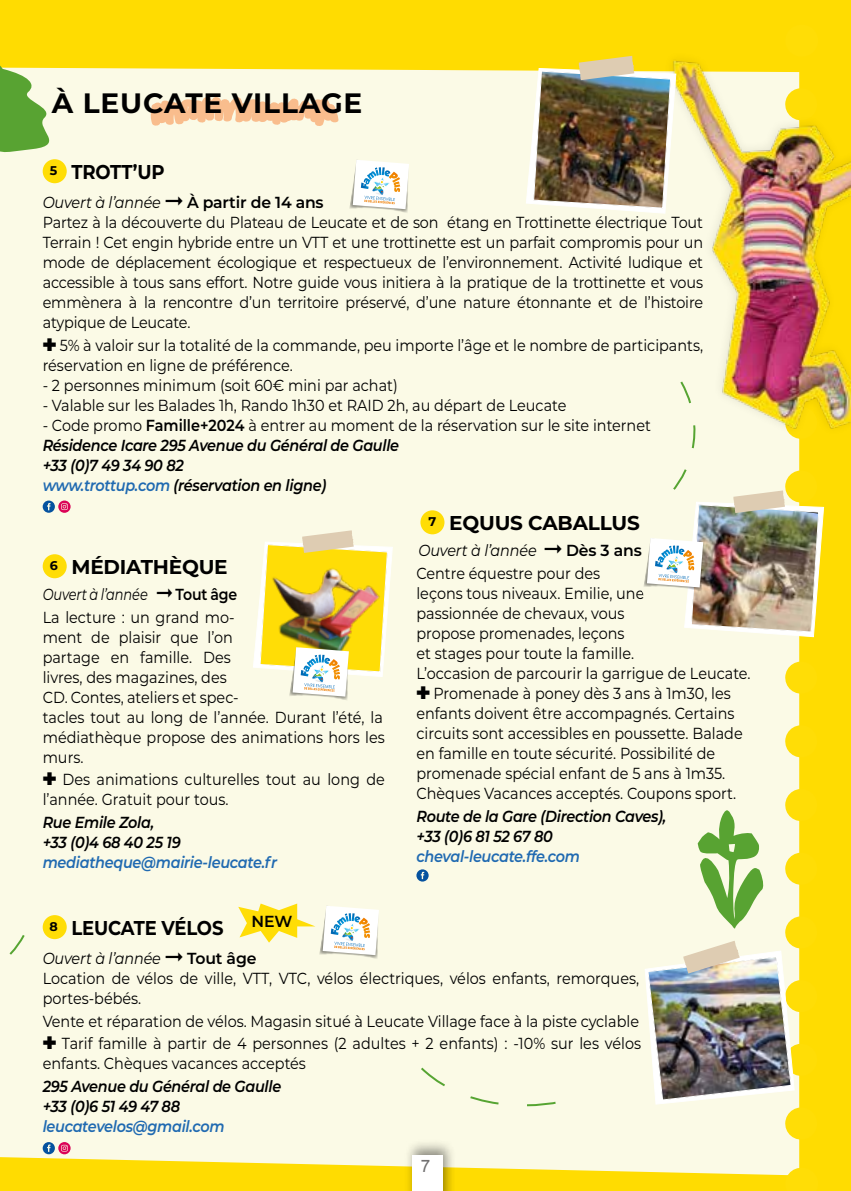
<style>
.page{position:relative;width:851px;height:1191px;background:#fff}
.page>*{position:absolute;margin:0;border:0;box-sizing:border-box;transform-origin:0 0}
.t1{font:700 28px "Montserrat";letter-spacing:.03em;color:#000}
.t2{font:700 20px "Montserrat";letter-spacing:-.01em;color:#000}
.t3{font:700 20px "Montserrat";letter-spacing:-.01em;color:#000;scale:.9 1}
.t4{font:17.2px "Arial";color:#706f6f}
.t5{font:16px/20px "Montserrat";color:#000;scale:.9 1}
.t6{font:italic 600 16px/20px "Montserrat";letter-spacing:-.02em;color:#000;scale:.9 1}
.t7{font:italic 600 16px "Montserrat";letter-spacing:-.02em;color:#206ab1;scale:.9 1}
.t8{font:600 16px "Montserrat";color:#000}
.s1{font-style:italic}
.s2{font-weight:600}
.s3{font-weight:400;font-style:normal}
.s4{font-style:normal}
.s5{color:#206ab1}
</style>
<div class="page">
<div style="left:0;top:0;width:850px;height:1191px;background:#ffdc01"></div>
<div style="left:0;top:68px;width:799px;height:1107px;background:#fbfae6"></div>
<hr style="left:801px;top:25px;width:1px;height:32px;background:#ffdd06">
<svg style="left:0;top:65px;width:68px;height:195px;background:#d4e5b8"></svg>
<svg style="left:150px;top:96px;width:189px;height:31px;background:#f9d2ac"></svg>
<div style="left:0;top:932px;width:26px;height:59px;background:#fbfae6"></div>
<img style="left:823px;top:137px;width:27px;height:292px">
<div style="left:43px;top:159px;width:24px;height:24px;background:#ffdd06;border-radius:50%"></div>
<svg style="left:43px;top:500px;width:28px;height:13px"></svg>
<svg style="left:348px;top:160px;width:61px;height:56px;background:#e6ebe4"></svg>
<div style="left:43px;top:915px;width:24px;height:24px;background:#ffdd06;border-radius:50%"></div>
<svg style="left:43px;top:1142px;width:28px;height:12px"></svg>
<svg style="left:238px;top:903px;width:141px;height:59px"></svg>
<div style="left:43px;top:554px;width:24px;height:24px;background:#ffdd06;border-radius:50%"></div>
<img style="left:253px;top:530px;width:139px;height:173px">
<img style="left:416px;top:56px;width:407px;height:1096px">
<div style="left:404px;top:1139px;width:52px;height:52px;background:#000;opacity:.45"></div>
<div style="left:412px;top:1155px;width:30px;height:36px;background:#fff"></div>
<h1 class="t1" style="left:52px;top:83px;width:312px">À LEUCATE VILLAGE</h1>
<p class="t3" style="left:50px;top:157px;width:129px"><sup>5</sup> TROTT’UP</p>
<p class="t5" style="left:43px;top:191px;width:735px"><span class="s1">Ouvert à l’année</span> ➞ <span class="s2">À partir de 14 ans<br></span>Partez à la découverte du Plateau de Leucate et de son étang en Trottinette électrique Tout Terrain ! Cet engin hybride entre un VTT et une trottinette est un parfait compromis pour un mode de déplacement écologique et respectueux de l’environnement. Activité ludique et accessible à tous sans effort. Notre guide vous initiera à la pratique de la trottinette et vous emmènera à la rencontre d’un territoire préservé, d’une nature étonnante et de l’histoire atypique de Leucate.</p>
<p class="t5" style="left:43px;top:334px;width:735px">✚ 5% à valoir sur la totalité de la commande, peu importe l’âge et le nombre de participants, réservation en ligne de préférence.</p>
<p class="t5" style="left:43px;top:374px;width:396px">- 2 personnes minimum (soit 60€ mini par achat)</p>
<p class="t5" style="left:43px;top:394px;width:583px">- Valable sur les Balades 1h, Rando 1h30 et RAID 2h, au départ de Leucate</p>
<p class="t6" style="left:43px;top:414px;width:677px"><span class="s3">- Code promo</span> <span class="s4">Famille+2024</span> <span class="s3">à entrer au moment de la réservation sur le site internet </span>Résidence Icare 295 Avenue du Général de Gaulle<br>+33 (0)7 49 34 90 82<br><span class="s5">www.trottup.com</span> (réservation en ligne)</p>
<p class="t2" style="left:50px;top:552px;width:179px"><sup>6</sup> MÉDIATHÈQUE</p>
<p class="t5" style="left:43px;top:582px;width:218px;line-height:22.8px"><span class="s1">Ouvert à l’année</span> ➞ <span class="s2">Tout âge<br></span>La lecture : un grand mo-</p>
<p class="t5" style="left:43px;top:626px;width:381px">ment de plaisir que l’on<br>partage en famille. Des<br>livres, des magazines, des<br>CD. Contes, ateliers et spec-<br>tacles tout au long de l’année. Durant l’été, la médiathèque propose des animations hors les murs.</p>
<p class="t5" style="left:43px;top:769px;width:382px">✚ Des animations culturelles tout au long de l’année. Gratuit pour tous.</p>
<p class="t6" style="left:43px;top:812px;width:155px">Rue Emile Zola, +33 (0)4 68 40 25 19</p>
<p class="t7" style="left:43px;top:851px;width:262px">mediatheque@mairie-leucate.fr</p>
<p class="t2" style="left:428px;top:508px;width:213px"><sup>7</sup> EQUUS CABALLUS</p>
<p class="t5" style="left:416px;top:538px;width:252px;line-height:22.8px"><span class="s1">Ouvert à l’année</span> ➞ <span class="s2">Dès 3 ans<br></span>Centre équestre pour des</p>
<p class="t5" style="left:416px;top:582px;width:373px">leçons tous niveaux. Emilie, une<br>passionnée de chevaux, vous<br>propose promenades, leçons<br>et stages pour toute la famille.<br>L’occasion de parcourir la garrigue de Leucate. ✚ Promenade à poney dès 3 ans à 1m30, les enfants doivent être accompagnés. Certains circuits sont accessibles en poussette. Balade en famille en toute sécurité. Possibilité de promenade spécial enfant de 5 ans à 1m35.<br>Chèques Vacances acceptés. Coupons sport.</p>
<p class="t6" style="left:416px;top:805px;width:279px">Route de la Gare (Direction Caves), +33 (0)6 81 52 67 80</p>
<p class="t7" style="left:416px;top:844px;width:183px">cheval-leucate.ffe.com</p>
<p class="t8" style="left:251px;top:909px;width:42px">NEW</p>
<p class="t3" style="left:49px;top:913px;width:195px"><sup>8</sup> LEUCATE VÉLOS</p>
<p class="t5" style="left:43px;top:947px;width:664px"><span class="s1">Ouvert à l’année</span> ➞ <span class="s2">Tout âge<br></span>Location de vélos de ville, VTT, VTC, vélos électriques, vélos enfants, remorques, portes-bébés.</p>
<p class="t5" style="left:43px;top:1009px;width:666px;line-height:22.8px">Vente et réparation de vélos. Magasin situé à Leucate Village face à la piste cyclable ✚ Tarif famille à partir de 4 personnes (2 adultes + 2 enfants) : -10% sur les vélos</p>
<p class="t5" style="left:43px;top:1053px;width:294px">enfants. Chèques vacances acceptés</p>
<p class="t6" style="left:43px;top:1075px;width:266px">295 Avenue du Général de Gaulle +33 (0)6 51 49 47 88</p>
<p class="t7" style="left:43px;top:1115px;width:204px">leucatevelos@gmail.com</p>
<p class="t4" style="left:420px;top:1154px;width:11px">7</p>
</div>
